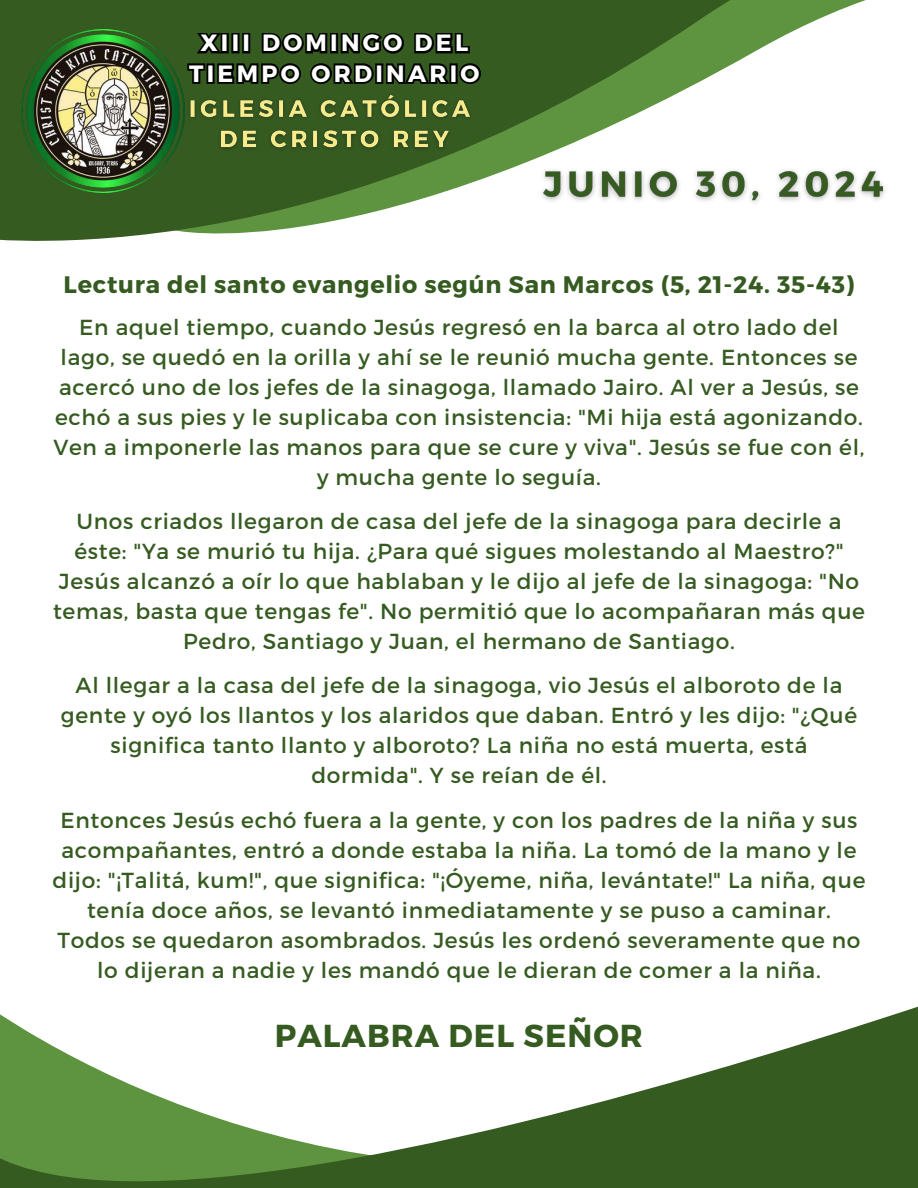
<style>
.page{position:relative;width:918px;height:1188px;background:#fff}
.page>*{position:absolute;margin:0;border:0;box-sizing:border-box;transform-origin:0 0}
.t1{font:700 31.8px "Montserrat";letter-spacing:.03em;color:#365b21}
.t2{font:700 23.85px "Montserrat";letter-spacing:.03em;color:#365b21}
.t3{font:700 23.55px/30.3px "Montserrat";letter-spacing:.14em;color:#fff;text-align:center}
.t4{font:21.75px/30px "Montserrat";letter-spacing:.03em;color:#365b21;text-align:center}
</style>
<div class="page">
<svg style="left:0;top:0;width:866px;height:241px"></svg>
<svg style="left:0;top:1006px;width:918px;height:182px"></svg>
<svg style="left:185px;top:22px;width:299px;height:65px;background:#1e3312"></svg>
<img style="left:532px;top:161px;width:353px;height:51px">
<img style="left:184px;top:87px;width:299px;height:69px">
<img style="left:21px;top:29px;width:163px;height:163px">
<p class="t3" style="left:189px;top:27px;width:292px">XIII DOMINGO DEL<br>TIEMPO ORDINARIO</p>
<p class="t2" style="left:64px;top:269px;width:792px">Lectura del santo evangelio según San Marcos (5, 21-24. 35-43)</p>
<p class="t4" style="left:53px;top:311px;width:813px">En aquel tiempo, cuando Jesús regresó en la barca al otro lado del lago, se quedó en la orilla y ahí se le reunió mucha gente. Entonces se acercó uno de los jefes de la sinagoga, llamado Jairo. Al ver a Jesús, se echó a sus pies y le suplicaba con insistencia: "Mi hija está agonizando.<br>Ven a imponerle las manos para que se cure y viva". Jesús se fue con él, y mucha gente lo seguía.</p>
<p class="t4" style="left:53px;top:505px;width:814px">Unos criados llegaron de casa del jefe de la sinagoga para decirle a éste: "Ya se murió tu hija. ¿Para qué sigues molestando al Maestro?" Jesús alcanzó a oír lo que hablaban y le dijo al jefe de la sinagoga: "No temas, basta que tengas fe". No permitió que lo acompañaran más que Pedro, Santiago y Juan, el hermano de Santiago.</p>
<h4 class="t4" style="left:61px;top:670px;width:798px">Al llegar a la casa del jefe de la sinagoga, vio Jesús el alboroto de la gente y oyó los llantos y los alaridos que daban. Entró y les dijo: "¿Qué significa tanto llanto y alboroto? La niña no está muerta, está dormida". Y se reían de él.</h4>
<p class="t4" style="left:53px;top:804px;width:814px">Entonces Jesús echó fuera a la gente, y con los padres de la niña y sus acompañantes, entró a donde estaba la niña. La tomó de la mano y le dijo: "¡Talitá, kum!", que significa: "¡Óyeme, niña, levántate!" La niña, que tenía doce años, se levantó inmediatamente y se puso a caminar.<br>Todos se quedaron asombrados. Jesús les ordenó severamente que no lo dijeran a nadie y les mandó que le dieran de comer a la niña.</p>
<p class="t1" style="left:275px;top:1015px;width:370px">PALABRA DEL SEÑOR</p>
</div>
